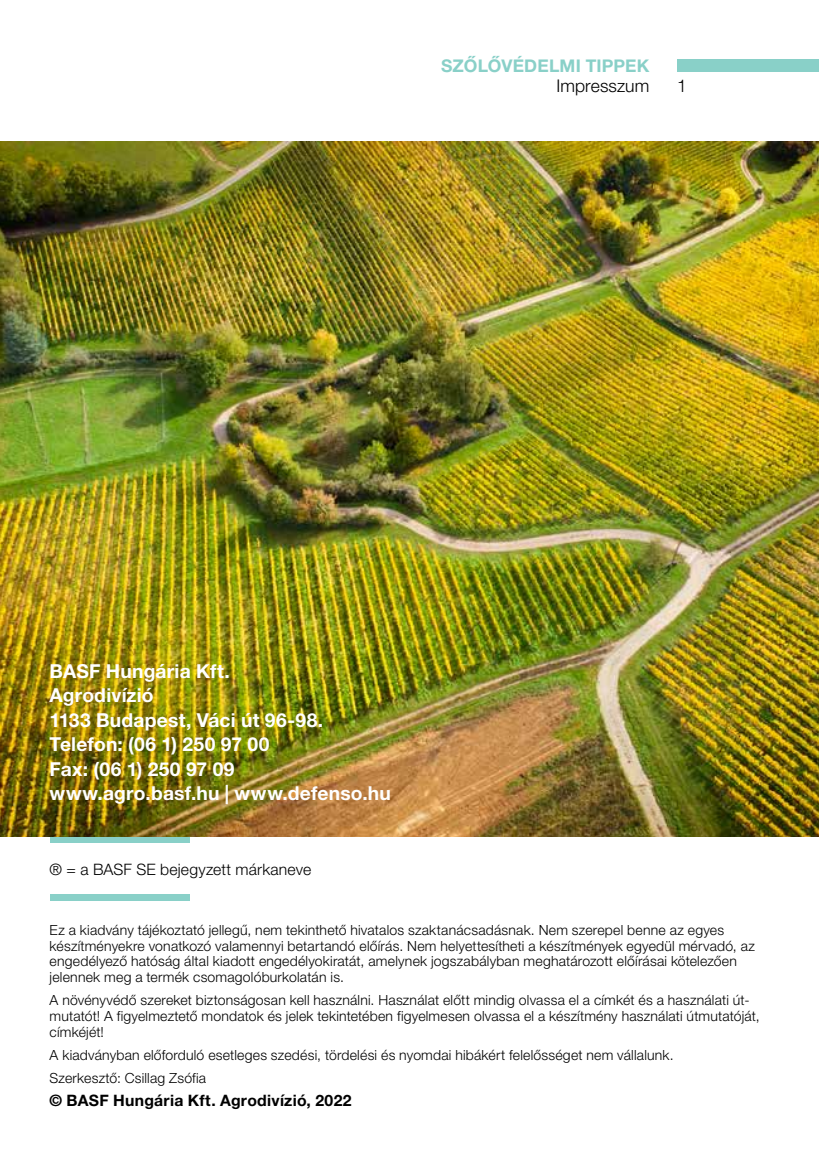
<style>
.page{position:relative;width:819px;height:1166px;background:#fff}
.page>*{position:absolute;margin:0;border:0;box-sizing:border-box;transform-origin:0 0}
.t1{font:700 19.25px/24.5px "Helvetica Neue LT Pro";letter-spacing:.01em;color:#fff}
.t2{font:700 17.5px "Helvetica Neue LT Pro";letter-spacing:.01em;color:#89d0c8}
.t3{font:300 17.5px "Helvetica Neue LT Pro";letter-spacing:.005em;color:#000}
.t4{font:700 15.75px "Helvetica Neue LT Pro";letter-spacing:.02em;color:#000}
.t5{font:300 15.75px "Helvetica Neue LT Pro";letter-spacing:.01em;color:#000}
.t6{font:300 14px/15.8px "Helvetica Neue LT Pro";letter-spacing:.015em;color:#000}
</style>
<div class="page">
<div style="left:677px;top:60px;width:142px;height:12px;background:#89d0c8"></div>
<div style="left:50px;top:894px;width:139px;height:7px;background:#89d0c8"></div>
<div style="left:50px;top:836px;width:139px;height:7px;background:#89d0c8"></div>
<img style="left:0;top:141px;width:819px;height:695px">
<p class="t2" style="left:441px;top:55px;width:210px">SZŐLŐVÉDELMI TIPPEK</p>
<p class="t3" style="left:556px;top:75px;width:94px">Impresszum</p>
<p class="t3" style="left:677px;top:75px;width:11px">1</p>
<h1 class="t1" style="left:50px;top:658px;width:343px">BASF Hungária Kft.<br>Agrodivízió<br>1133 Budapest, Váci út 96-98.<br>Telefon: (06 1) 250 97 00<br>Fax: (06 1) 250 97 09 www.agro.basf.hu | www.defenso.hu</h1>
<p class="t5" style="left:50px;top:859px;width:263px">® = a BASF SE bejegyzett márkaneve</p>
<p class="t6" style="left:50px;top:922px;width:706px">Ez a kiadvány tájékoztató jellegű, nem tekinthető hivatalos szaktanácsadásnak. Nem szerepel benne az egyes készítményekre vonatkozó valamennyi betartandó előírás. Nem helyettesítheti a készítmények egyedül mérvadó, az engedélyező hatóság által kiadott engedélyokiratát, amelynek jogszabályban meghatározott előírásai kötelezően jelennek meg a termék csomagolóburkolatán is.</p>
<p class="t6" style="left:50px;top:992px;width:711px">A növényvédő szereket biztonságosan kell használni. Használat előtt mindig olvassa el a címkét és a használati út&shy;mutatót! A figyelmeztető mondatok és jelek tekintetében figyelmesen olvassa el a készítmény használati útmutatóját, címkéjét!</p>
<p class="t6" style="left:50px;top:1043px;width:625px;line-height:23.3px">A kiadványban előforduló esetleges szedési, tördelési és nyomdai hibákért felelősséget nem vállalunk.<br>Szerkesztő: Csillag Zsófia</p>
<p class="t4" style="left:50px;top:1091px;width:303px">© BASF Hungária Kft. Agrodivízió, 2022</p>
</div>
